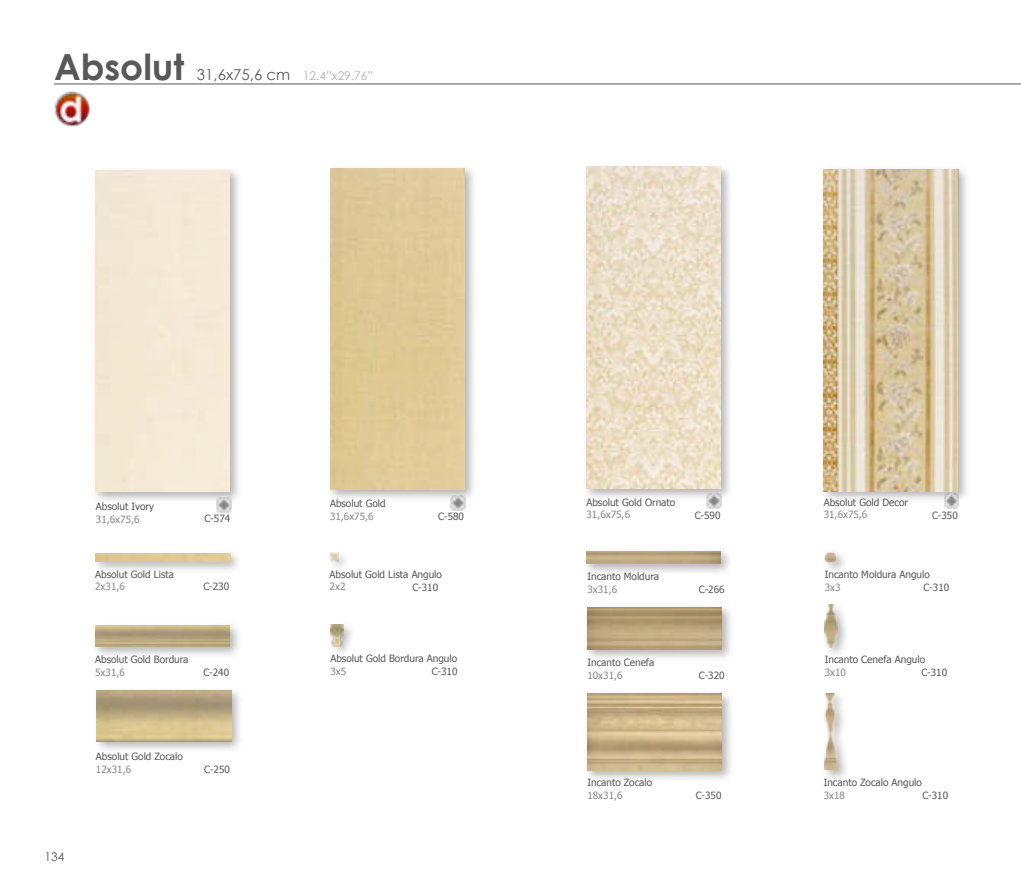
<style>
.page{position:relative;width:1021px;height:893px;background:#fff}
.page>*{position:absolute;margin:0;border:0;box-sizing:border-box;transform-origin:0 0}
.t1{font:700 36px "Century Gothic";color:#58585a}
.t2{font:12px "Century Gothic";color:#b1b3b4}
.t3{font:12px "Century Gothic";color:#58585a}
.t4{font:10.05px "Tahoma";color:#58585a}
.t5{font:10.05px "Tahoma";color:#87888a}
.s1{font-size:15px;color:#58585a}
</style>
<div class="page">
<img style="left:54px;top:91px;width:36px;height:36px;border-radius:18px">
<div style="left:54px;top:91px;width:36px;height:36px;border:1px solid #edeeec;border-radius:50%"></div>
<div style="left:91px;top:166px;width:151px;height:338px;background:#000;opacity:.3"></div>
<div style="left:95px;top:170px;width:134px;height:322px;background:#f5e8d6"></div>
<div style="left:326px;top:164px;width:151px;height:338px;background:#000;opacity:.3"></div>
<img style="left:330px;top:168px;width:134px;height:322px">
<div style="left:92px;top:549px;width:150px;height:25px;background:#000;opacity:.3"></div>
<img style="left:96px;top:553px;width:134px;height:9px">
<div style="left:327px;top:549px;width:23px;height:23px;background:#000;opacity:.3"></div>
<svg style="left:330px;top:553px;width:9px;height:8px"></svg>
<div style="left:93px;top:686px;width:150px;height:68px;background:#000;opacity:.3"></div>
<img style="left:97px;top:690px;width:134px;height:51px">
<div style="left:91px;top:621px;width:151px;height:38px;background:#000;opacity:.3"></div>
<img style="left:95px;top:625px;width:135px;height:22px">
<div style="left:327px;top:621px;width:28px;height:37px;background:#000;opacity:.3"></div>
<img style="left:331px;top:625px;width:12px;height:21px">
<div style="left:582px;top:163px;width:151px;height:338px;background:#000;opacity:.3"></div>
<img style="left:586px;top:167px;width:134px;height:321px">
<div style="left:583px;top:690px;width:151px;height:93px;background:#000;opacity:.3"></div>
<img style="left:587px;top:694px;width:134px;height:76px">
<div style="left:820px;top:689px;width:28px;height:93px;background:#000;opacity:.3"></div>
<img style="left:824px;top:693px;width:13px;height:77px">
<div style="left:582px;top:547px;width:151px;height:29px;background:#000;opacity:.3"></div>
<img style="left:586px;top:551px;width:134px;height:13px">
<div style="left:821px;top:548px;width:26px;height:26px;background:#000;opacity:.3"></div>
<svg style="left:824px;top:551px;width:13px;height:13px"></svg>
<div style="left:583px;top:603px;width:151px;height:59px;background:#000;opacity:.3"></div>
<img style="left:587px;top:607px;width:134px;height:43px">
<div style="left:820px;top:601px;width:29px;height:58px;background:#000;opacity:.3"></div>
<img style="left:824px;top:605px;width:13px;height:42px">
<div style="left:819px;top:166px;width:151px;height:338px;background:#000;opacity:.3"></div>
<img style="left:823px;top:170px;width:135px;height:321px">
<img style="left:216px;top:497px;width:15px;height:15px">
<img style="left:450px;top:495px;width:15px;height:15px">
<img style="left:706px;top:494px;width:15px;height:15px">
<img style="left:944px;top:494px;width:14px;height:14px">
<hr style="left:54px;top:84px;width:966px;height:1px;background:#58585a">
<h1 class="t1" style="left:54px;top:44px;width:132px">Absolut</h1>
<p class="t2" style="left:197px;top:68px;width:178px"><span class="s1">31,6x75,6 cm</span> 12.4”x29.76”</p>
<p class="t3" style="left:45px;top:849px;width:21px">134</p>
<p class="t4" style="left:96px;top:500px;width:60px">Absolut Ivory</p>
<p class="t5" style="left:96px;top:513px;width:45px">31,6x75,6</p>
<p class="t4" style="left:95px;top:567px;width:80px">Absolut Gold Lista</p>
<p class="t5" style="left:95px;top:580px;width:31px">2x31,6</p>
<p class="t4" style="left:330px;top:497px;width:57px">Absolut Gold</p>
<p class="t5" style="left:330px;top:510px;width:45px">31,6x75,6</p>
<p class="t4" style="left:204px;top:512px;width:27px">C-574</p>
<p class="t4" style="left:438px;top:510px;width:27px">C-580</p>
<p class="t4" style="left:329px;top:567px;width:114px">Absolut Gold Lista Angulo</p>
<p class="t5" style="left:329px;top:580px;width:17px">2x2</p>
<p class="t4" style="left:203px;top:580px;width:27px">C-230</p>
<p class="t4" style="left:412px;top:581px;width:27px">C-310</p>
<p class="t4" style="left:586px;top:495px;width:90px">Absolut Gold Ornato</p>
<p class="t5" style="left:586px;top:508px;width:45px">31,6x75,6</p>
<p class="t4" style="left:823px;top:495px;width:86px">Absolut Gold Decor</p>
<p class="t5" style="left:823px;top:508px;width:45px">31,6x75,6</p>
<p class="t4" style="left:694px;top:509px;width:27px">C-590</p>
<p class="t4" style="left:932px;top:508px;width:27px">C-350</p>
<p class="t4" style="left:587px;top:570px;width:73px">Incanto Moldura</p>
<p class="t5" style="left:587px;top:583px;width:31px">3x31,6</p>
<p class="t4" style="left:824px;top:568px;width:107px">Incanto Moldura Angulo</p>
<p class="t5" style="left:824px;top:581px;width:17px">3x3</p>
<p class="t4" style="left:699px;top:583px;width:27px">C-266</p>
<p class="t4" style="left:923px;top:581px;width:27px">C-310</p>
<p class="t4" style="left:95px;top:653px;width:95px">Absolut Gold Bordura</p>
<p class="t5" style="left:95px;top:666px;width:31px">5x31,6</p>
<p class="t4" style="left:330px;top:652px;width:128px">Absolut Gold Bordura Angulo</p>
<p class="t5" style="left:330px;top:665px;width:17px">3x5</p>
<p class="t4" style="left:824px;top:653px;width:102px">Incanto Cenefa Angulo</p>
<p class="t5" style="left:824px;top:666px;width:23px">3x10</p>
<p class="t4" style="left:587px;top:656px;width:68px">Incanto Cenefa</p>
<p class="t5" style="left:587px;top:669px;width:37px">10x31,6</p>
<p class="t4" style="left:203px;top:666px;width:27px">C-240</p>
<p class="t4" style="left:432px;top:665px;width:27px">C-310</p>
<p class="t4" style="left:921px;top:666px;width:27px">C-310</p>
<p class="t4" style="left:699px;top:669px;width:27px">C-320</p>
<p class="t4" style="left:96px;top:750px;width:88px">Absolut Gold Zocalo</p>
<p class="t5" style="left:96px;top:763px;width:37px">12x31,6</p>
<p class="t4" style="left:204px;top:763px;width:27px">C-250</p>
<p class="t4" style="left:587px;top:776px;width:66px">Incanto Zocalo</p>
<p class="t5" style="left:587px;top:789px;width:37px">18x31,6</p>
<p class="t4" style="left:823px;top:776px;width:100px">Incanto Zocalo Angulo</p>
<p class="t5" style="left:823px;top:789px;width:23px">3x18</p>
<p class="t4" style="left:695px;top:789px;width:27px">C-350</p>
<p class="t4" style="left:922px;top:789px;width:27px">C-310</p>
</div>
